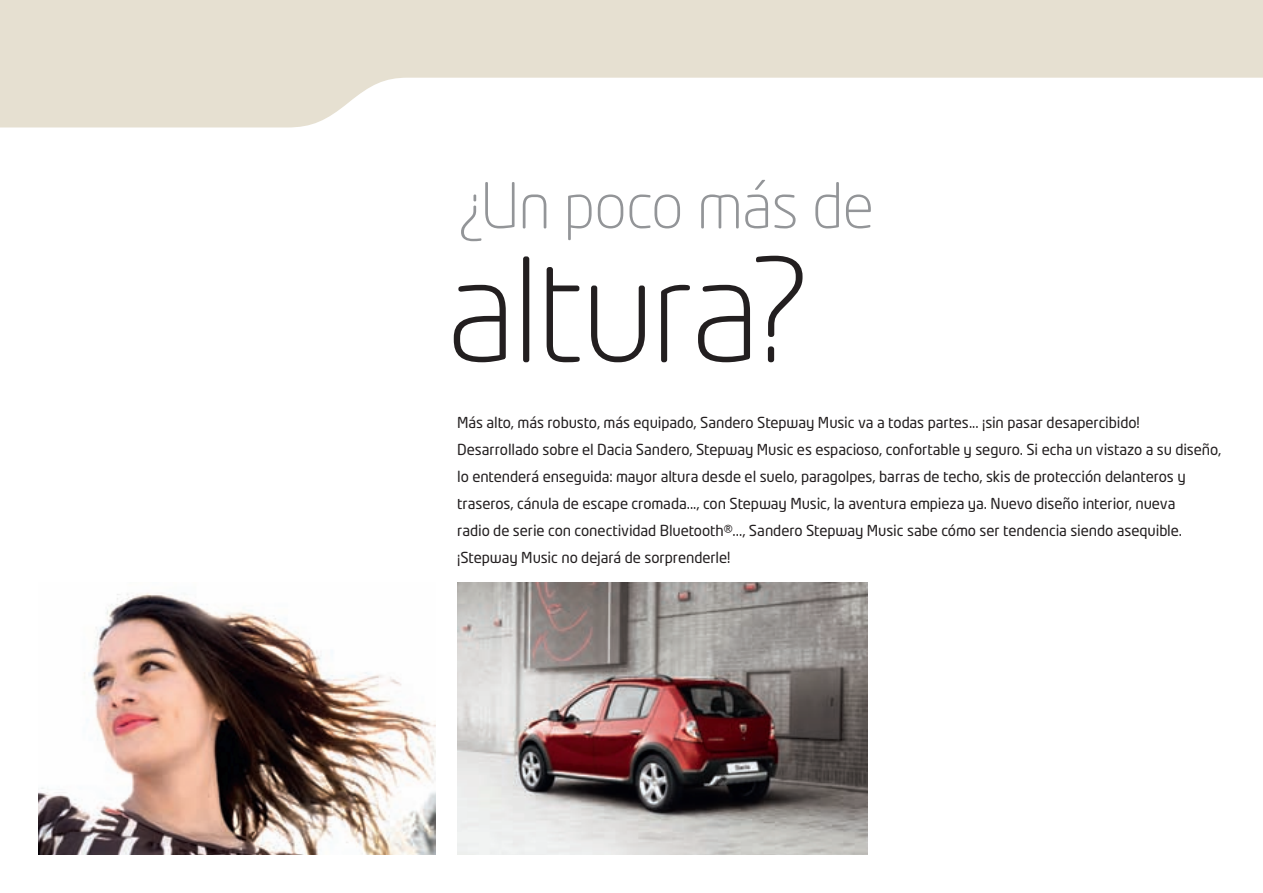
<style>
.page{position:relative;width:1263px;height:893px;background:#fff}
.page>*{position:absolute;margin:0;border:0;box-sizing:border-box;transform-origin:0 0}
.t1{font:300 141.3px "Neo Tech Dacia";letter-spacing:-.025em;color:#231f20}
.t2{font:300 61.95px "Neo Tech Dacia";letter-spacing:-.01em;color:#939598}
.t3{font:15px/27px "Neo Tech Dacia";letter-spacing:-.01em;color:#231f20}
</style>
<div class="page">
<svg style="left:0;top:0;width:1262px;height:127px;fill:#e6e0d1"></svg>
<img style="left:1262px;top:0;width:1px;height:78px">
<img style="left:457px;top:583px;width:410px;height:272px">
<img style="left:38px;top:593px;width:398px;height:262px">
<p class="t2" style="left:457px;top:182px;width:418px">¿Un poco más de</p>
<p class="t1" style="left:447px;top:256px;width:366px">altura?</p>
<p class="t3" style="left:457px;top:411px;width:766px">Más alto, más robusto, más equipado, Sandero Stepway Music va a todas partes... ¡sin pasar desapercibido!<br>Desarrollado sobre el Dacia Sandero, Stepway Music es espacioso, confortable y seguro. Si echa un vistazo a su diseño, lo entenderá enseguida: mayor altura desde el suelo, paragolpes, barras de techo, skis de protección delanteros y traseros, cánula de escape cromada..., con Stepway Music, la aventura empieza ya. Nuevo diseño interior, nueva<br>radio de serie con conectividad Bluetooth®..., Sandero Stepway Music sabe cómo ser tendencia siendo asequible. ¡Stepway Music no dejará de sorprenderle!</p>
</div>
